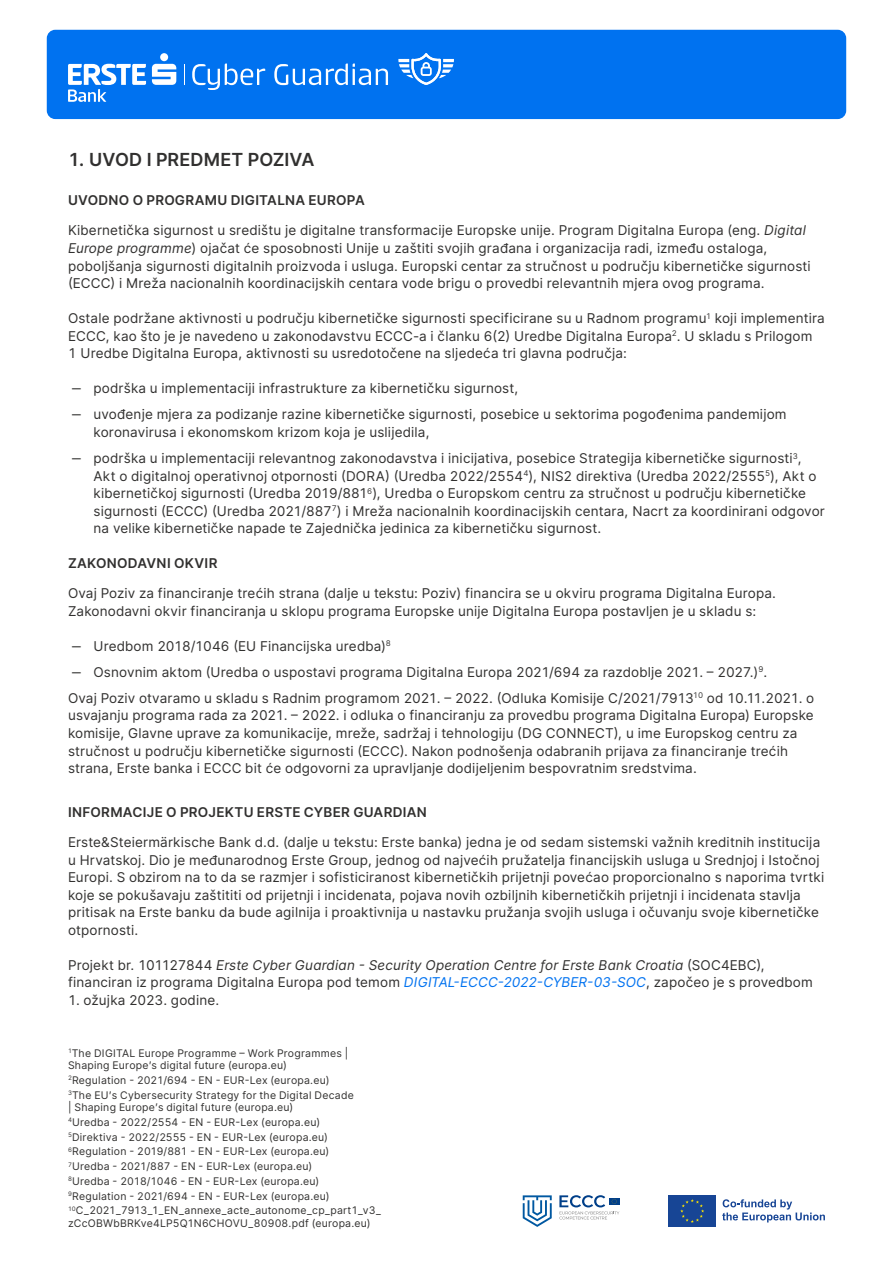
<style>
.page{position:relative;width:893px;height:1263px;background:#fff}
.page>*{position:absolute;margin:0;border:0;box-sizing:border-box;transform-origin:0 0}
.t1{font:600 18px "Inter";letter-spacing:.005em;color:#31302f}
.t2{font:13.5px/17.5px "Inter";letter-spacing:.015em;color:#31302f}
.t3{font:600 13.5px "Inter";letter-spacing:.02em;color:#31302f}
.t4{font:10.5px/14.7px "Inter";letter-spacing:.02em;color:#31302f}
.s1{font-style:italic}
.s2{font-style:italic;color:#0072f0}
</style>
<div class="page">
<div style="left:47px;top:30px;width:799px;height:89px;background:#0072f0;border-radius:9px"></div>
<svg style="left:192px;top:64px;width:196px;height:26px"></svg>
<svg style="left:398px;top:53px;width:56px;height:32px"></svg>
<svg style="left:152px;top:64px;width:24px;height:21px"></svg>
<div style="left:160px;top:53px;width:8px;height:8px;background:#fff;border-radius:50%"></div>
<svg style="left:68px;top:64px;width:78px;height:38px"></svg>
<svg style="left:184px;top:64px;width:1px;height:21px"></svg>
<div style="left:668px;top:1195px;width:48px;height:32px;background:#174595"></div>
<svg style="left:680px;top:1199px;width:24px;height:24px"></svg>
<svg style="left:722px;top:1199px;width:103px;height:23px"></svg>
<svg style="left:559px;top:1195px;width:60px;height:24px"></svg>
<svg style="left:523px;top:1195px;width:29px;height:32px"></svg>
<h1 class="t1" style="left:68px;top:146px;width:248px">1. UVOD I PREDMET POZIVA</h1>
<p class="t3" style="left:68px;top:190px;width:298px">UVODNO O PROGRAMU DIGITALNA EUROPA</p>
<p class="t2" style="left:68px;top:221px;width:744px">Kibernetička sigurnost u središtu je digitalne transformacije Europske unije. Program Digitalna Europa (eng. <span class="s1">Digital Europe programme</span>) ojačat će sposobnosti Unije u zaštiti svojih građana i organizacija radi, između ostaloga, poboljšanja sigurnosti digitalnih proizvoda i usluga. Europski centar za stručnost u području kibernetičke sigurnosti (ECCC) i Mreža nacionalnih koordinacijskih centara vode brigu o provedbi relevantnih mjera ovog programa.</p>
<p class="t2" style="left:68px;top:309px;width:758px">Ostale podržane aktivnosti u području kibernetičke sigurnosti specificirane su u Radnom programu<sup>1</sup> koji implementira<br>ECCC, kao što je je navedeno u zakonodavstvu ECCC-a i članku 6(2) Uredbe Digitalna Europa<sup>2</sup>. U skladu s Prilogom<br>1 Uredbe Digitalna Europa, aktivnosti su usredotočene na sljedeća tri glavna područja:</p>
<p class="t2" style="left:72px;top:375px;width:716px;line-height:26.1px">‒ podrška u implementaciji infrastrukture za kibernetičku sigurnost,<br>‒ uvođenje mjera za podizanje razine kibernetičke sigurnosti, posebice u sektorima pogođenima pandemijom</p>
<p class="t2" style="left:72px;top:419px;width:731px;line-height:26.1px;text-indent:21px">koronavirusa i ekonomskom krizom koja je uslijedila,<br>‒ podrška u implementaciji relevantnog zakonodavstva i inicijativa, posebice Strategija kibernetičke sigurnosti<sup>3</sup>,</p>
<p class="t2" style="left:94px;top:467px;width:733px">Akt o digitalnoj operativnoj otpornosti (DORA) (Uredba 2022/2554<sup>4</sup>), NIS2 direktiva (Uredba 2022/2555<sup>5</sup>), Akt o kibernetičkoj sigurnosti (Uredba 2019/881<sup>6</sup>), Uredba o Europskom centru za stručnost u području kibernetičke sigurnosti (ECCC) (Uredba 2021/887<sup>7</sup>) i Mreža nacionalnih koordinacijskih centara, Nacrt za koordinirani odgovor na velike kibernetičke napade te Zajednička jedinica za kibernetičku sigurnost.</p>
<p class="t3" style="left:68px;top:553px;width:151px">ZAKONODAVNI OKVIR</p>
<p class="t2" style="left:68px;top:584px;width:709px">Ovaj Poziv za financiranje trećih strana (dalje u tekstu: Poziv) financira se u okviru programa Digitalna Europa.<br>Zakonodavni okvir financiranja u sklopu programa Europske unije Digitalna Europa postavljen je u skladu s:</p>
<p class="t2" style="left:72px;top:637px;width:320px">‒ Uredbom 2018/1046 (EU Financijska uredba)<sup>8</sup></p>
<p class="t2" style="left:72px;top:663px;width:696px">‒ Osnovnim aktom (Uredba o uspostavi programa Digitalna Europa 2021/694 za razdoblje 2021. – 2027.)<sup>9</sup>.</p>
<p class="t2" style="left:68px;top:689px;width:748px">Ovaj Poziv otvaramo u skladu s Radnim programom 2021. – 2022. (Odluka Komisije C/2021/7913<sup>10</sup> od 10.11.2021. o</p>
<p class="t2" style="left:68px;top:706px;width:747px">usvajanju programa rada za 2021. – 2022. i odluka o financiranju za provedbu programa Digitalna Europa) Europske komisije, Glavne uprave za komunikacije, mreže, sadržaj i tehnologiju (DG CONNECT), u ime Europskog centru za stručnost u području kibernetičke sigurnosti (ECCC). Nakon podnošenja odabranih prijava za financiranje trećih strana, Erste banka i ECCC bit će odgovorni za upravljanje dodijeljenim bespovratnim sredstvima.</p>
<p class="t3" style="left:68px;top:802px;width:360px">INFORMACIJE O PROJEKTU ERSTE CYBER GUARDIAN</p>
<p class="t2" style="left:68px;top:833px;width:758px">Erste&amp;Steiermärkische Bank d.d. (dalje u tekstu: Erste banka) jedna je od sedam sistemski važnih kreditnih institucija u Hrvatskoj. Dio je međunarodnog Erste Group, jednog od najvećih pružatelja financijskih usluga u Srednjoj i Istočnoj Europi. S obzirom na to da se razmjer i sofisticiranost kibernetičkih prijetnji povećao proporcionalno s naporima tvrtki koje se pokušavaju zaštititi od prijetnji i incidenata, pojava novih ozbiljnih kibernetičkih prijetnji i incidenata stavlja pritisak na Erste banku da bude agilnija i proaktivnija u nastavku pružanja svojih usluga i očuvanju svoje kibernetičke otpornosti.</p>
<p class="t2" style="left:68px;top:956px;width:746px">Projekt br. 101127844 <span class="s1">Erste Cyber Guardian - Security Operation Centre for Erste Bank Croatia</span> (SOC4EBC), financiran iz programa Digitalna Europa pod temom <span class="s2">DIGITAL-ECCC-2022-CYBER-03-SOC</span>, započeo je s provedbom</p>
<p class="t2" style="left:68px;top:991px;width:153px">1. ožujka 2023. godine.</p>
<p class="t4" style="left:68px;top:1046px;width:282px;line-height:12.6px"><sup>1</sup>The DIGITAL Europe Programme – Work Programmes |<br>Shaping Europe’s digital future (europa.eu)</p>
<p class="t4" style="left:68px;top:1072px;width:287px"><sup>2</sup>Regulation - 2021/694 - EN - EUR-Lex (europa.eu)<br><sup>3</sup>The EU’s Cybersecurity Strategy for the Digital Decade</p>
<p class="t4" style="left:68px;top:1100px;width:314px">| Shaping Europe’s digital future (europa.eu)<br><sup>4</sup>Uredba - 2022/2554 - EN - EUR-Lex (europa.eu)<br><sup>5</sup>Direktiva - 2022/2555 - EN - EUR-Lex (europa.eu)<br><sup>6</sup>Regulation - 2019/881 - EN - EUR-Lex (europa.eu)<br><sup>7</sup>Uredba - 2021/887 - EN - EUR-Lex (europa.eu)<br><sup>8</sup>Uredba - 2018/1046 - EN - EUR-Lex (europa.eu)<br><sup>9</sup>Regulation - 2021/694 - EN - EUR-Lex (europa.eu)<br><sup>10</sup>C_2021_7913_1_EN_annexe_acte_autonome_cp_part1_v3_</p>
<p class="t4" style="left:68px;top:1215px;width:304px">zCcOBWbBRKve4LP5Q1N6CHOVU_80908.pdf (europa.eu)</p>
</div>
